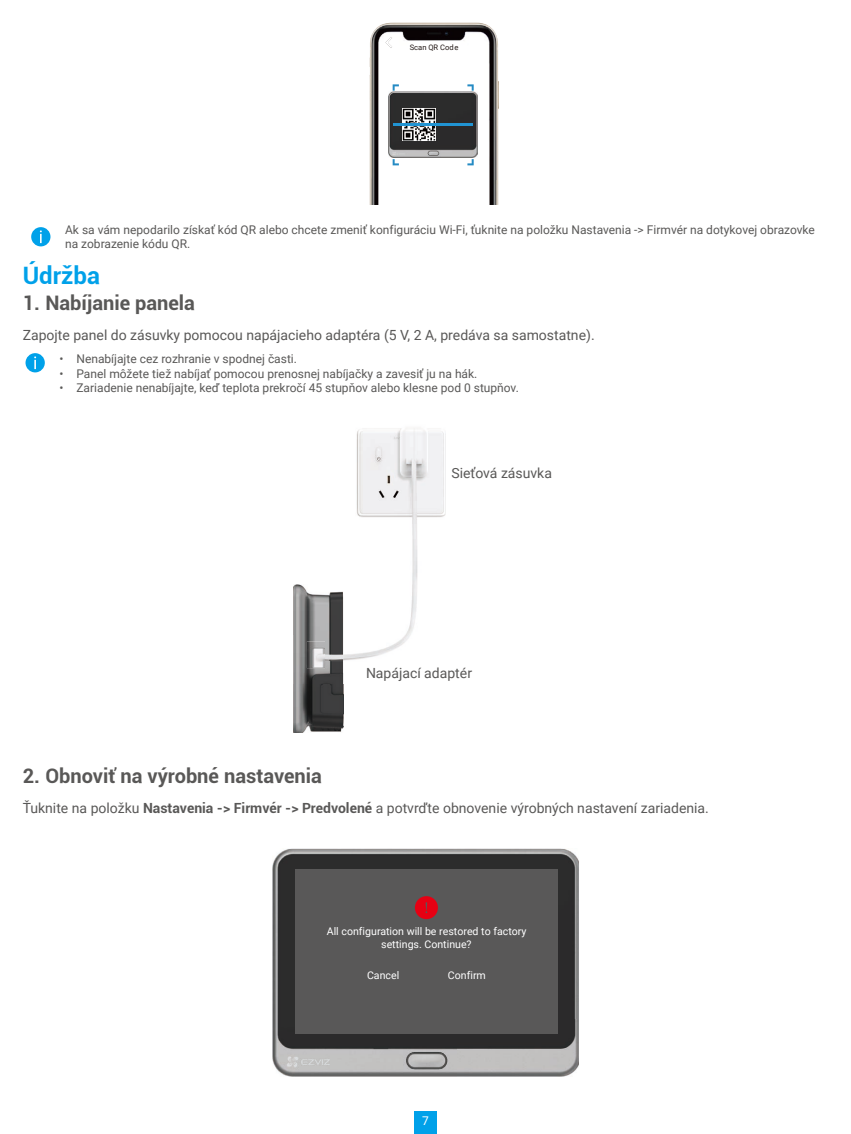
<style>
.page{position:relative;width:851px;height:1134px;background:#fff}
.page>*{position:absolute;margin:0;border:0;box-sizing:border-box;transform-origin:0 0}
.t1{font:700 24px "Roboto";color:#00a1e9}
.t2{font:700 20px "Roboto";color:#595857}
.t3{font:14px "Roboto";color:#595857}
.t4{font:12px/14.4px "Roboto";color:#595857}
.t5{font:12px "Roboto";color:#fff}
.t6{font:10.6px/12.8px "Roboto";color:#fff;text-align:center}
.t7{font:7.6px "Roboto";color:#241a17}
.s1{font-weight:700}
</style>
<div class="page">
<div style="left:414px;top:1111px;width:23px;height:23px;background:#00a1e9"></div>
<img style="left:370px;top:23px;width:129px;height:182px">
<svg style="left:385px;top:37px;width:7px;height:11px"></svg>
<img style="left:388px;top:92px;width:89px;height:66px">
<img style="left:402px;top:109px;width:33px;height:32px">
<svg style="left:467px;top:84px;width:6px;height:7px"></svg>
<svg style="left:392px;top:84px;width:7px;height:7px"></svg>
<svg style="left:392px;top:159px;width:7px;height:6px"></svg>
<svg style="left:467px;top:159px;width:6px;height:6px"></svg>
<hr style="left:393px;top:124px;width:80px;height:2px;background:#2194d3">
<div style="left:31px;top:227px;width:19px;height:19px;background:#00a1e9;border-radius:50%"></div>
<svg style="left:40px;top:230px;width:2px;height:13px"></svg>
<div style="left:26px;top:353px;width:19px;height:19px;background:#00a1e9;border-radius:50%"></div>
<svg style="left:34px;top:356px;width:2px;height:13px"></svg>
<img style="left:293px;top:585px;width:32px;height:49px">
<img style="left:293px;top:634px;width:50px;height:99px">
<img style="left:343px;top:428px;width:102px;height:233px">
<img style="left:325px;top:591px;width:18px;height:70px">
<img style="left:307px;top:641px;width:18px;height:27px">
<img style="left:272px;top:849px;width:306px;height:227px">
<div style="left:295px;top:869px;width:262px;height:165px;background:#595858"></div>
<div style="left:415px;top:896px;width:23px;height:23px;background:#e60013;border-radius:50%"></div>
<svg style="left:425px;top:902px;width:2px;height:11px"></svg>
<p class="t7" style="left:409px;top:42px;width:50px">Scan QR Code</p>
<p class="t4" style="left:65px;top:222px;width:751px">Ak sa vám nepodarilo získať kód QR alebo chcete zmeniť konfiguráciu Wi-Fi, ťuknite na položku Nastavenia -&gt; Firmvér na dotykovej obrazovke na zobrazenie kódu QR.</p>
<h1 class="t1" style="left:23px;top:259px;width:79px">Údržba</h1>
<h2 class="t2" style="left:23px;top:288px;width:174px">1. Nabíjanie panela</h2>
<p class="t3" style="left:23px;top:325px;width:573px">Zapojte panel do zásuvky pomocou napájacieho adaptéra (5 V, 2 A, predáva sa samostatne).</p>
<p class="t4" style="left:59px;top:351px;width:239px">• Nenabíjajte cez rozhranie v spodnej časti.</p>
<p class="t4" style="left:59px;top:366px;width:419px">• Panel môžete tiež nabíjať pomocou prenosnej nabíjačky a zavesiť ju na hák.</p>
<p class="t4" style="left:59px;top:380px;width:461px">• Zariadenie nenabíjajte, keď teplota prekročí 45 stupňov alebo klesne pod 0 stupňov.</p>
<p class="t3" style="left:451px;top:464px;width:102px">Sieťová zásuvka</p>
<p class="t3" style="left:366px;top:663px;width:107px">Napájací adaptér</p>
<h2 class="t2" style="left:23px;top:762px;width:301px">2. Obnoviť na výrobné nastavenia</h2>
<p class="t3" style="left:23px;top:798px;width:687px">Ťuknite na položku <span class="s1">Nastavenia -&gt; Firmvér -&gt; Predvolené</span> a potvrďte obnovenie výrobných nastavení zariadenia.</p>
<p class="t6" style="left:327px;top:925px;width:201px">All configuration will be restored to factory settings. Continue?</p>
<p class="t6" style="left:367px;top:969px;width:34px">Cancel</p>
<p class="t6" style="left:448px;top:969px;width:39px">Confirm</p>
<p class="t5" style="left:422px;top:1112px;width:8px">7</p>
</div>
